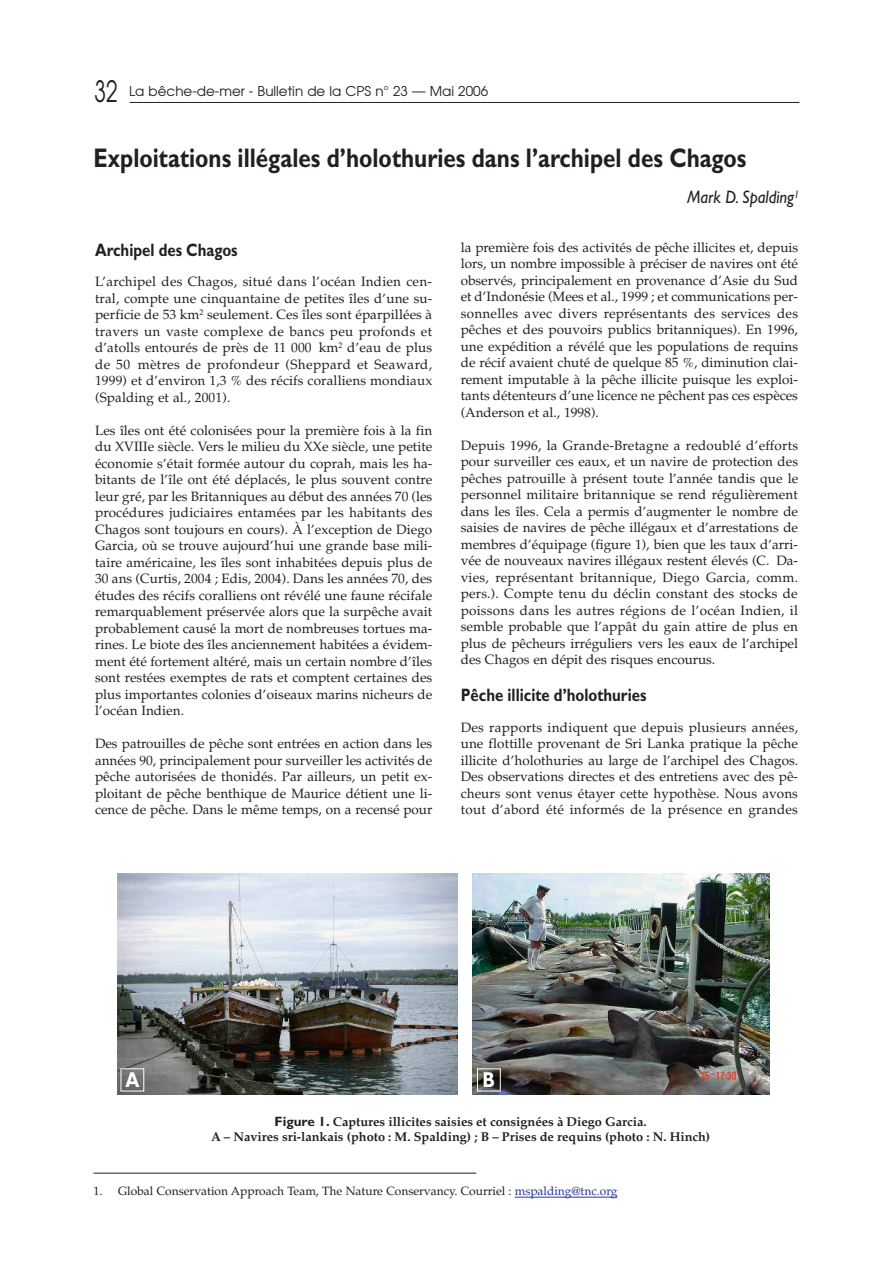
<style>
.page{position:relative;width:893px;height:1263px;background:#fff}
.page>*{position:absolute;margin:0;border:0;box-sizing:border-box;transform-origin:0 0}
.t1{font:700 27px "Gill Sans";color:#231f20;scale:.83 1}
.t2{font:700 21.6px "Gill Sans";color:#fff;scale:.83 1}
.t3{font:italic 18.15px "Gill Sans";color:#231f20;scale:.91 1}
.t4{font:700 18px "Gill Sans";color:#231f20;scale:.83 1}
.t5{font:13.5px/16.5px "Palatino";color:#231f20;text-align:justify}
.t6{font:13.5px "Avant Garde";color:#231f20}
.t7{font:700 12.75px/15px "Palatino";color:#231f20;text-align:center}
.t8{font:12px "Palatino";color:#231f20}
.s1{font-size:29.4px}
.s2{font-family:"Gill Sans";font-size:13.5px}
.s3{color:#293795}
</style>
<div class="page">
<hr style="left:130px;top:102px;width:669px;height:1px;background:#231f20">
<hr style="left:94px;top:1173px;width:382px;height:1px;background:#231f20">
<hr style="left:515px;top:1197px;width:96px;height:1px;background:#293795">
<img style="left:117px;top:873px;width:340px;height:221px">
<img style="left:473px;top:873px;width:296px;height:221px">
<div style="left:121px;top:1068px;width:23px;height:23px;border:1px solid #fff"></div>
<div style="left:477px;top:1068px;width:23px;height:23px;border:1px solid #fff"></div>
<p class="t6" style="left:95px;top:83px;width:395px"><span class="s1">32</span> La bêche-de-mer - Bulletin de la CPS n° 23 — Mai 2006</p>
<h1 class="t1" style="left:94px;top:148px;width:788px">Exploitations illégales d’holothuries dans l’archipel des Chagos</h1>
<h3 class="t3" style="left:687px;top:190px;width:125px">Mark D. Spalding<sup>1</sup></h3>
<h3 class="t4" style="left:95px;top:243px;width:173px">Archipel des Chagos</h3>
<p class="t5" style="left:95px;top:273px;width:339px">L’archipel des Chagos, situé dans l’océan Indien cen&shy;tral, compte une cinquantaine de petites îles d’une su&shy;perficie de 53 km<sup>2</sup> seulement. Ces îles sont éparpillées à travers un vaste complexe de bancs peu profonds et d’atolls entourés de près de 11 000 km<sup>2</sup> d’eau de plus de 50 mètres de profondeur (Sheppard et Seaward, 1999) et d’environ 1,3 % des récifs coralliens mondiaux (Spalding et al., 2001).</p>
<p class="t5" style="left:95px;top:422px;width:339px">Les îles ont été colonisées pour la première fois à la fin du XVIIIe siècle. Vers le milieu du XXe siècle, une petite économie s’était formée autour du coprah, mais les ha&shy;bitants de l’île ont été déplacés, le plus souvent contre leur gré, par les Britanniques au début des années 70 (les procédures judiciaires entamées par les habitants des Chagos sont toujours en cours). À l’exception de Diego Garcia, où se trouve aujourd’hui une grande base mili&shy;taire américaine, les îles sont inhabitées depuis plus de 30 ans (Curtis, 2004 ; Edis, 2004). Dans les années 70, des études des récifs coralliens ont révélé une faune récifale remarquablement préservée alors que la surpêche avait probablement causé la mort de nombreuses tortues ma&shy;rines. Le biote des îles anciennement habitées a évidem&shy;ment été fortement altéré, mais un certain nombre d’îles sont restées exemptes de rats et comptent certaines des plus importantes colonies d’oiseaux marins nicheurs de l’océan Indien.</p>
<p class="t5" style="left:95px;top:735px;width:339px">Des patrouilles de pêche sont entrées en action dans les années 90, principalement pour surveiller les activités de pêche autorisées de thonidés. Par ailleurs, un petit ex&shy;ploitant de pêche benthique de Maurice détient une li&shy;cence de pêche. Dans le même temps, on a recensé pour</p>
<p class="t5" style="left:461px;top:239px;width:339px">la première fois des activités de pêche illicites et, depuis lors, un nombre impossible à préciser de navires ont été observés, principalement en provenance d’Asie du Sud et d’Indonésie (Mees et al., 1999 ; et communications per&shy;sonnelles avec divers représentants des services des pêches et des pouvoirs publics britanniques). En 1996, une expédition a révélé que les populations de requins de récif avaient chuté de quelque 85 %, diminution clai&shy;rement imputable à la pêche illicite puisque les exploi&shy;tants détenteurs d’une licence ne pêchent pas ces espèces (Anderson et al., 1998).</p>
<p class="t5" style="left:461px;top:437px;width:339px">Depuis 1996, la Grande-Bretagne a redoublé d’efforts pour surveiller ces eaux, et un navire de protection des pêches patrouille à présent toute l’année tandis que le personnel militaire britannique se rend régulièrement dans les îles. Cela a permis d’augmenter le nombre de saisies de navires de pêche illégaux et d’arrestations de membres d’équipage (figure 1), bien que les taux d’arri&shy;vée de nouveaux navires illégaux restent élevés (C. Da&shy;vies, représentant britannique, Diego Garcia, comm. pers.). Compte tenu du déclin constant des stocks de poissons dans les autres régions de l’océan Indien, il semble probable que l’appât du gain attire de plus en plus de pêcheurs irréguliers vers les eaux de l’archipel des Chagos en dépit des risques encourus.</p>
<h3 class="t4" style="left:461px;top:688px;width:225px">Pêche illicite d’holothuries</h3>
<p class="t5" style="left:461px;top:719px;width:339px">Des rapports indiquent que depuis plusieurs années, une flottille provenant de Sri Lanka pratique la pêche illicite d’holothuries au large de l’archipel des Chagos.<br>Des observations directes et des entretiens avec des pê&shy;cheurs sont venus étayer cette hypothèse. Nous avons tout d’abord été informés de la présence en grandes</p>
<h2 class="t2" style="left:125px;top:1071px;width:18px">A</h2>
<h2 class="t2" style="left:483px;top:1071px;width:17px">B</h2>
<p class="t7" style="left:211px;top:1113px;width:501px"><span class="s2">Figure 1.</span> Captures illicites saisies et consignées à Diego Garcia.<br>A – Navires sri-lankais (photo : M. Spalding) ; B – Prises de requins (photo : N. Hinch)</p>
<p class="t8" style="left:94px;top:1184px;width:525px">1. Global Conservation Approach Team, The Nature Conservancy. Courriel : <span class="s3">mspalding@tnc.org</span></p>
</div>
